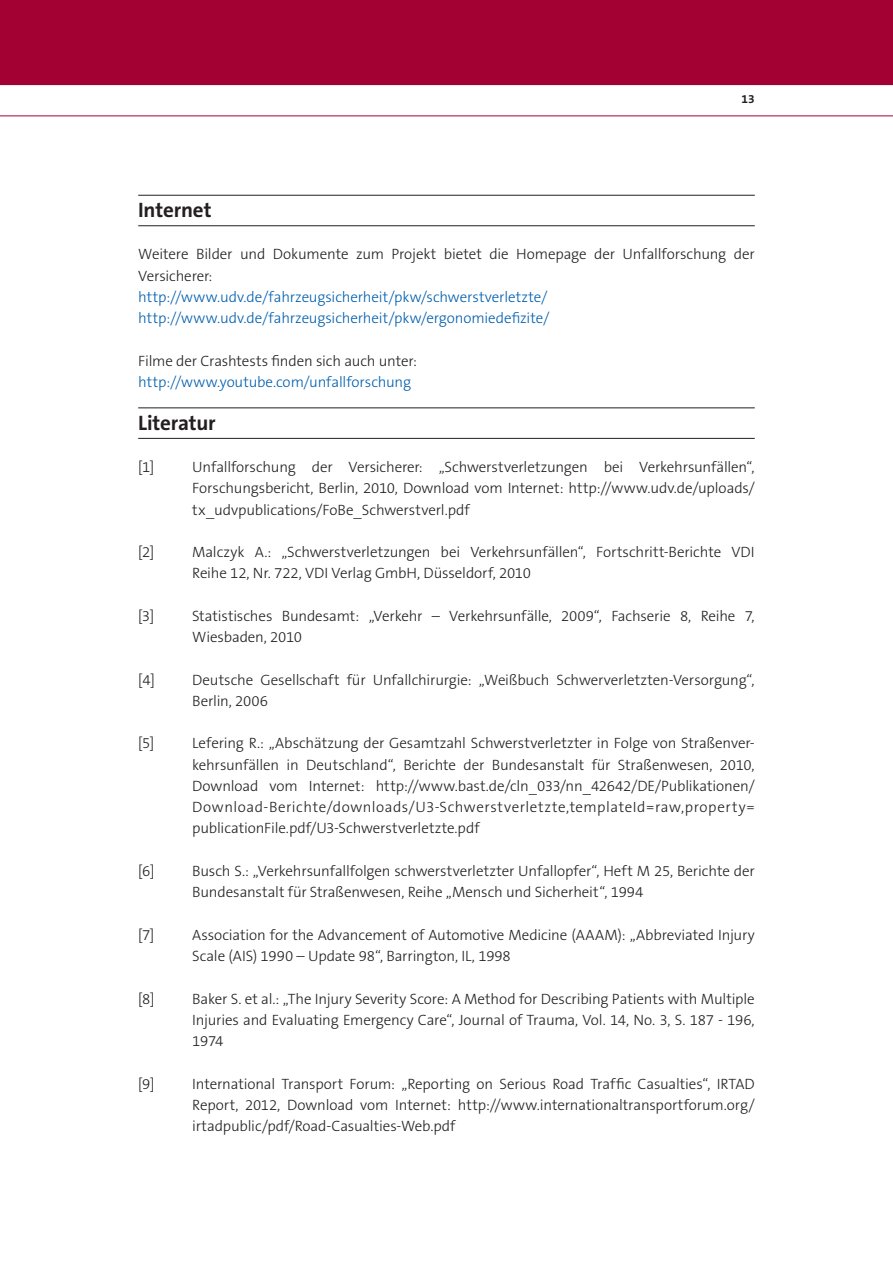
<style>
.page{position:relative;width:893px;height:1263px;background:#fff}
.page>*{position:absolute;margin:0;border:0;box-sizing:border-box;transform-origin:0 0}
.t1{font:700 21px "The Sans B7";letter-spacing:-.01em;color:#231f20}
.t2{font:300 15px/21.3px "The Sans B3";letter-spacing:-.01em;color:#231f20}
.t3{font:300 15px/21.3px "The Sans B3";letter-spacing:-.005em;color:#005fae}
.t4{font:700 12px "The Sans B7";color:#231f20}
</style>
<div class="page">
<hr style="left:0;top:115px;width:893px;height:1px;background:#a30134">
<div style="left:0;top:0;width:893px;height:85px;background:#a30134"></div>
<hr style="left:138px;top:195px;width:617px;height:1px;background:#231f20">
<hr style="left:138px;top:225px;width:617px;height:1px;background:#231f20">
<hr style="left:138px;top:407px;width:617px;height:1px;background:#231f20">
<hr style="left:138px;top:438px;width:617px;height:1px;background:#231f20">
<p class="t4" style="left:742px;top:92px;width:15px">13</p>
<h1 class="t1" style="left:138px;top:199px;width:75px">Internet</h1>
<p class="t2" style="left:138px;top:244px;width:618px">Weitere Bilder und Dokumente zum Projekt bietet die Homepage der Unfallforschung der<br>Versicherer:</p>
<p class="t3" style="left:138px;top:287px;width:413px">http://www.udv.de/fahrzeugsicherheit/pkw/schwerstverletzte/ http://www.udv.de/fahrzeugsicherheit/pkw/ergonomiedefizite/</p>
<p class="t2" style="left:138px;top:351px;width:280px">Filme der Crashtests finden sich auch unter:</p>
<p class="t3" style="left:138px;top:372px;width:274px">http://www.youtube.com/unfallforschung</p>
<h1 class="t1" style="left:138px;top:411px;width:79px">Literatur</h1>
<p class="t2" style="left:138px;top:457px;width:18px">[1]</p>
<p class="t2" style="left:192px;top:457px;width:564px;text-align:justify">Unfallforschung der Versicherer: „Schwerstverletzungen bei Verkehrsunfällen“, Forschungsbericht, Berlin, 2010, Download vom Internet: http://www.udv.de/uploads/ tx_udvpublications/FoBe_Schwerstverl.pdf</p>
<p class="t2" style="left:138px;top:542px;width:18px">[2]</p>
<p class="t2" style="left:192px;top:542px;width:564px">Malczyk A.: „Schwerstverletzungen bei Verkehrsunfällen“, Fortschritt-Berichte VDI<br>Reihe 12, Nr. 722, VDI Verlag GmbH, Düsseldorf, 2010</p>
<p class="t2" style="left:138px;top:606px;width:18px">[3]</p>
<p class="t2" style="left:192px;top:606px;width:564px">Statistisches Bundesamt: „Verkehr – Verkehrsunfälle, 2009“, Fachserie 8, Reihe 7,<br>Wiesbaden, 2010</p>
<p class="t2" style="left:138px;top:669px;width:18px">[4]</p>
<p class="t2" style="left:192px;top:669px;width:564px">Deutsche Gesellschaft für Unfallchirurgie: „Weißbuch Schwerverletzten-Versorgung“,<br>Berlin, 2006</p>
<p class="t2" style="left:138px;top:733px;width:17px">[5]</p>
<p class="t2" style="left:192px;top:733px;width:564px;text-align:justify">Lefering R.: „Abschätzung der Gesamtzahl Schwerstverletzter in Folge von Straßenver&shy;kehrsunfällen in Deutschland“, Berichte der Bundesanstalt für Straßenwesen, 2010, Download vom Internet: http://www.bast.de/cln_033/nn_42642/DE/Publikationen/ Download-Berichte/downloads/U3-Schwerstverletzte,templateId=raw,property= publicationFile.pdf/U3-Schwerstverletzte.pdf</p>
<p class="t2" style="left:138px;top:861px;width:18px">[6]</p>
<p class="t2" style="left:192px;top:861px;width:564px">Busch S.: „Verkehrsunfallfolgen schwerstverletzter Unfallopfer“, Heft M 25, Berichte der<br>Bundesanstalt für Straßenwesen, Reihe „Mensch und Sicherheit“, 1994</p>
<p class="t2" style="left:138px;top:925px;width:18px">[7]</p>
<p class="t2" style="left:192px;top:925px;width:564px">Association for the Advancement of Automotive Medicine (AAAM): „Abbreviated Injury<br>Scale (AIS) 1990 – Update 98“, Barrington, IL, 1998</p>
<p class="t2" style="left:138px;top:988px;width:18px">[8]</p>
<p class="t2" style="left:192px;top:988px;width:564px;text-align:justify">Baker S. et al.: „The Injury Severity Score: A Method for Describing Patients with Multiple Injuries and Evaluating Emergency Care“, Journal of Trauma, Vol. 14, No. 3, S. 187 - 196, 1974</p>
<p class="t2" style="left:138px;top:1073px;width:18px">[9]</p>
<p class="t2" style="left:192px;top:1073px;width:564px;text-align:justify">International Transport Forum: „Reporting on Serious Road Traffic Casualties“, IRTAD Report, 2012, Download vom Internet: http://www.internationaltransportforum.org/ irtadpublic/pdf/Road-Casualties-Web.pdf</p>
</div>
